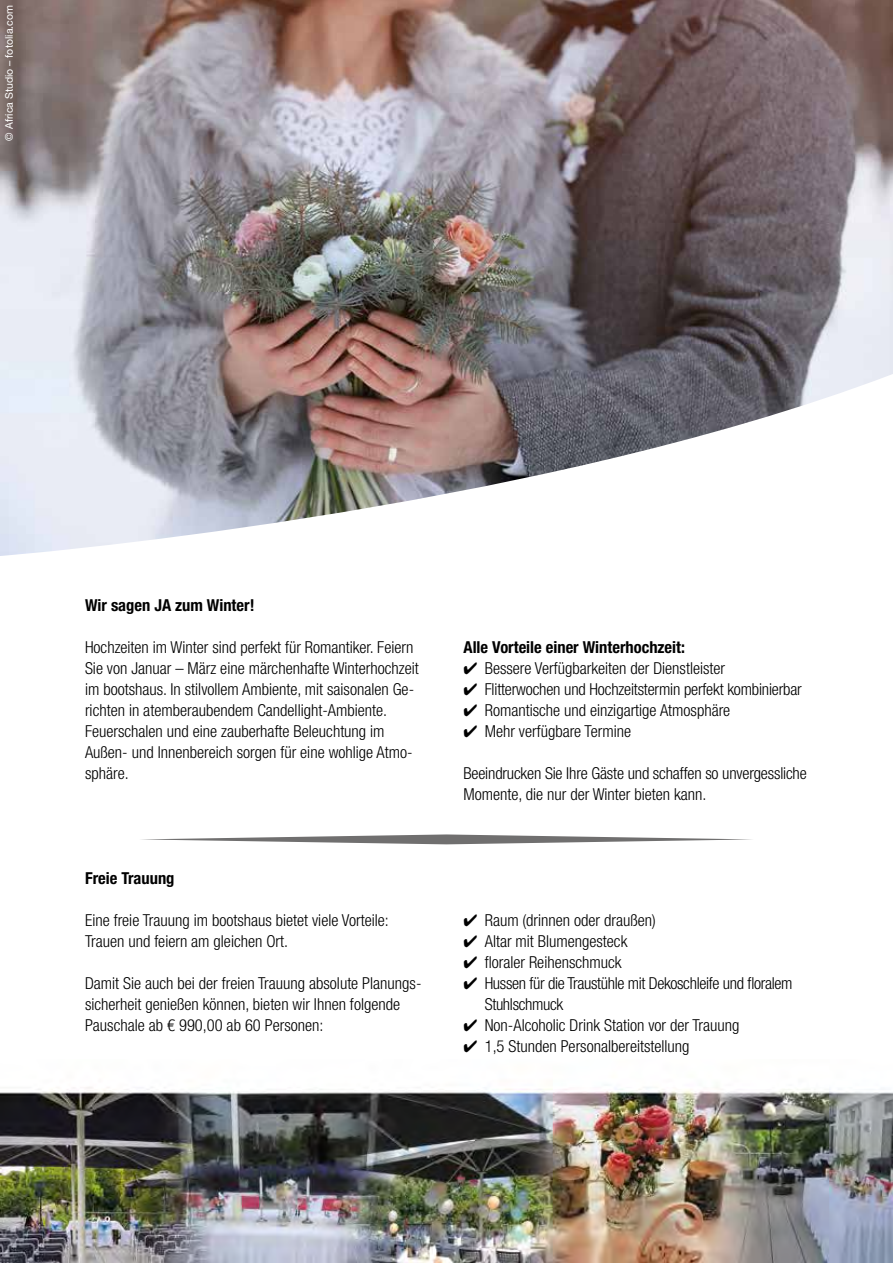
<style>
.page{position:relative;width:893px;height:1263px;background:#fff}
.page>*{position:absolute;margin:0;border:0;box-sizing:border-box;transform-origin:0 0}
.t1{font:300 condensed 16.5px/21px "Helvetica Neue LT Pro";color:#000}
.t2{font:700 condensed 16.5px "Helvetica Neue LT Pro";color:#000}
.t3{font:300 condensed 16.5px/21px "Helvetica Neue LT Pro";letter-spacing:-.02em;color:#000}
.t4{font:10.5px "Helvetica Neue LT Pro";color:#fff}
</style>
<div class="page">
<img style="left:0;top:1086px;width:893px;height:177px">
<img style="left:0;top:0;width:893px;height:556px">
<svg style="left:141px;top:834px;width:611px;height:10px"></svg>
<p class="t4" style="left:3px;top:141px;width:137px;rotate:-90deg">© Africa Studio – fotolia.com</p>
<p class="t2" style="left:85px;top:595px;width:171px">Wir sagen JA zum Winter!</p>
<p class="t1" style="left:85px;top:636px;width:335px">Hochzeiten im Winter sind perfekt für Romantiker. Feiern Sie von Januar – März eine märchenhafte Winterhochzeit im bootshaus. In stilvollem Ambiente, mit saisonalen Ge&shy;richten in atemberaubendem Candellight-Ambiente.<br>Feuerschalen und eine zauberhafte Beleuchtung im Außen- und Innenbereich sorgen für eine wohlige Atmo&shy;sphäre.</p>
<p class="t2" style="left:463px;top:637px;width:223px">Alle Vorteile einer Winterhochzeit:</p>
<p class="t1" style="left:463px;top:657px;width:263px">✔ Bessere Verfügbarkeiten der Dienstleister</p>
<p class="t1" style="left:463px;top:678px;width:340px">✔ Flitterwochen und Hochzeitstermin perfekt kombinierbar</p>
<p class="t1" style="left:463px;top:699px;width:268px">✔ Romantische und einzigartige Atmosphäre</p>
<p class="t1" style="left:463px;top:720px;width:169px">✔ Mehr verfügbare Termine</p>
<p class="t1" style="left:463px;top:762px;width:345px">Beeindrucken Sie Ihre Gäste und schaffen so unvergessliche<br>Momente, die nur der Winter bieten kann.</p>
<p class="t2" style="left:85px;top:868px;width:91px">Freie Trauung</p>
<p class="t1" style="left:85px;top:909px;width:305px">Eine freie Trauung im bootshaus bietet viele Vorteile:<br>Trauen und feiern am gleichen Ort.</p>
<p class="t1" style="left:85px;top:972px;width:338px">Damit Sie auch bei der freien Trauung absolute Planungs&shy;sicherheit genießen können, bieten wir Ihnen folgende<br>Pauschale ab € 990,00 ab 60 Personen:</p>
<p class="t1" style="left:463px;top:909px;width:194px">✔ Raum (drinnen oder draußen)</p>
<p class="t1" style="left:463px;top:930px;width:165px">✔ Altar mit Blumengesteck</p>
<p class="t1" style="left:463px;top:951px;width:160px">✔ floraler Reihenschmuck</p>
<p class="t3" style="left:485px;top:972px;width:309px;text-indent:-21px">✔ Hussen für die Traustühle mit Dekoschleife und floralem<br>Stuhlschmuck</p>
<p class="t1" style="left:463px;top:1014px;width:277px">✔ Non-Alcoholic Drink Station vor der Trauung</p>
<p class="t1" style="left:463px;top:1035px;width:228px">✔ 1,5 Stunden Personalbereitstellung</p>
</div>
